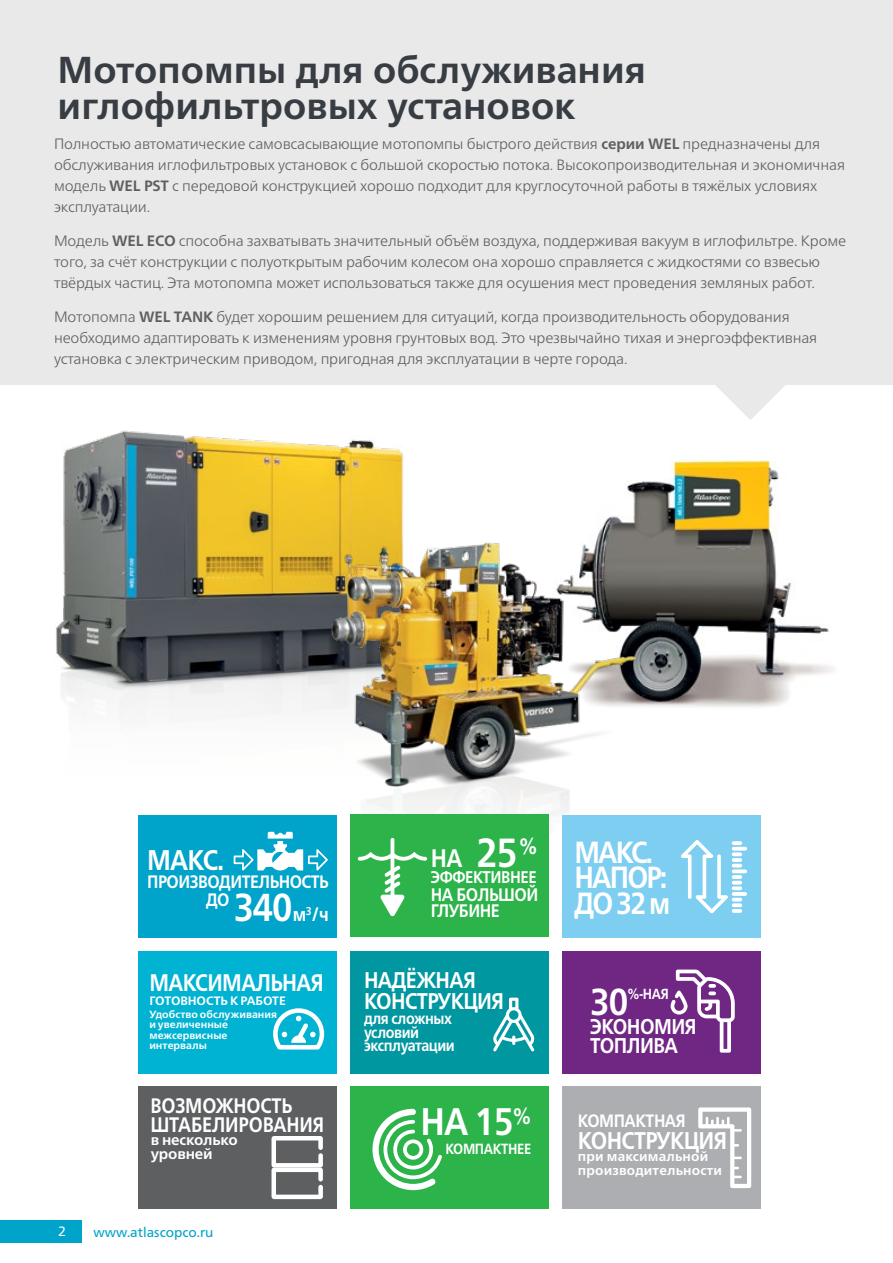
<style>
.page{position:relative;width:893px;height:1263px;background:#fff}
.page>*{position:absolute;margin:0;border:0;box-sizing:border-box;transform-origin:0 0}
.t1{font:700 39px "Neue Frutiger World";color:#fff;scale:.88 1}
.t2{font:700 38.4px "Neue Frutiger World";color:#fff;scale:.88 1}
.t3{font:700 37.5px/36px "Neue Frutiger World";color:#373d42}
.t4{font:700 37.5px "Neue Frutiger World";color:#fff;scale:.88 1}
.t5{font:700 30.6px/25.8px "Neue Frutiger World";letter-spacing:-.07em;color:#fff;scale:.88 1}
.t6{font:700 28.5px "Neue Frutiger World";color:#fff;scale:.88 1}
.t7{font:700 25.35px "Neue Frutiger World";color:#fff;scale:.88 1}
.t8{font:700 24.15px "Neue Frutiger World";letter-spacing:-.03em;color:#fff;scale:.88 1}
.t9{font:700 24px "Neue Frutiger World";letter-spacing:-.03em;color:#fff;scale:.86 1}
.t10{font:700 22.65px/21px "Neue Frutiger World";letter-spacing:-.03em;color:#fff;scale:.88 1}
.t11{font:700 21.3px/19px "Neue Frutiger World";letter-spacing:-.03em;color:#fff;scale:.88 1}
.t12{font:700 21px/18.9px "Neue Frutiger World";letter-spacing:-.01em;color:#fff;scale:.86 1}
.t13{font:700 18.15px/16.5px "Neue Frutiger World";letter-spacing:-.03em;color:#fff;scale:.88 1}
.t14{font:700 18px "Neue Frutiger World";letter-spacing:-.03em;color:#fff;scale:.88 1}
.t15{font:700 17.85px "Neue Frutiger World";letter-spacing:-.03em;color:#fff;scale:.88 1}
.t16{font:700 16.95px "Neue Frutiger World";letter-spacing:-.03em;color:#fff;scale:.88 1}
.t17{font:700 16.2px/13.5px "Neue Frutiger World";letter-spacing:-.03em;color:#fff;scale:.88 1}
.t18{font:300 15px/21px "Neue Frutiger World";letter-spacing:-.01em;color:#5d5f60}
.t19{font:700 15px/13.5px "Neue Frutiger World";letter-spacing:-.01em;color:#fff}
.t20{font:700 14.7px "Neue Frutiger World";letter-spacing:-.03em;color:#fff;scale:.88 1}
.t21{font:700 13.5px/13.5px "Neue Frutiger World";letter-spacing:.01em;color:#fff}
.t22{font:13.5px "Neue Frutiger World";color:#00a3c9}
.t23{font:13.5px "Neue Frutiger World";color:#fff}
.t24{font:700 12.15px "Neue Frutiger World";letter-spacing:-.015em;color:#fff}
.t25{font:700 10.5px/10.5px "Neue Frutiger World";color:#fff}
.s1{font-weight:700}
.s2{font-size:40.65px}
.s3{font-size:19.5px}
</style>
<div class="page">
<div style="left:0;top:1220px;width:82px;height:23px;background:#00a3c9"></div>
<img style="left:603px;top:459px;width:231px;height:248px">
<img style="left:56px;top:430px;width:348px;height:284px">
<img style="left:305px;top:526px;width:340px;height:321px">
<div style="left:0;top:0;width:893px;height:384px;background:#e9e9ea"></div>
<svg style="left:714px;top:384px;width:72px;height:36px"></svg>
<div style="left:350px;top:951px;width:199px;height:122px;background:#0097a0"></div>
<div style="left:350px;top:1086px;width:199px;height:123px;background:#2cb34a"></div>
<div style="left:350px;top:815px;width:199px;height:122px;background:#2cb34a"></div>
<div style="left:563px;top:951px;width:198px;height:122px;background:#702784"></div>
<div style="left:563px;top:815px;width:198px;height:122px;background:#7dcef1"></div>
<div style="left:138px;top:815px;width:199px;height:122px;background:#00a3c9"></div>
<div style="left:563px;top:1086px;width:198px;height:123px;background:#acaeb1"></div>
<div style="left:138px;top:1086px;width:199px;height:123px;background:#5d5f60"></div>
<svg style="left:372px;top:1109px;width:70px;height:81px"></svg>
<div style="left:138px;top:951px;width:199px;height:122px;background:#00b3d3"></div>
<svg style="left:273px;top:1008px;width:51px;height:41px"></svg>
<svg style="left:271px;top:1136px;width:52px;height:63px"></svg>
<svg style="left:698px;top:1107px;width:53px;height:81px"></svg>
<svg style="left:493px;top:998px;width:42px;height:53px"></svg>
<svg style="left:671px;top:969px;width:64px;height:84px"></svg>
<svg style="left:681px;top:840px;width:47px;height:73px"></svg>
<svg style="left:734px;top:869px;width:11px;height:4px"></svg>
<hr style="left:734px;top:892px;width:11px;height:4px;background:#fff">
<svg style="left:734px;top:875px;width:6px;height:15px"></svg>
<svg style="left:734px;top:898px;width:6px;height:15px"></svg>
<svg style="left:734px;top:847px;width:11px;height:4px"></svg>
<svg style="left:734px;top:841px;width:6px;height:4px"></svg>
<svg style="left:734px;top:852px;width:6px;height:15px"></svg>
<svg style="left:234px;top:832px;width:94px;height:39px"></svg>
<hr style="left:391px;top:838px;width:3px;height:60px;background:#fff;border-radius:2px">
<svg style="left:358px;top:852px;width:69px;height:64px"></svg>
<h3 class="t3" style="left:58px;top:51px;width:590px">Мотопомпы для обслуживания иглофильтровых установок</h3>
<p class="t18" style="left:54px;top:134px;width:793px">Полностью автоматические самовсасывающие мотопомпы быстрого действия <span class="s1">серии WEL</span> предназначены для обслуживания иглофильтровых установок с большой скоростью потока. Высокопроизводительная и экономичная модель <span class="s1">WEL PST</span> с передовой конструкцией хорошо подходит для круглосуточной работы в тяжёлых условиях эксплуатации.</p>
<p class="t18" style="left:54px;top:230px;width:794px">Модель <span class="s1">WEL ECO</span> способна захватывать значительный объём воздуха, поддерживая вакуум в иглофильтре. Кроме того, за счёт конструкции с полуоткрытым рабочим колесом она хорошо справляется с жидкостями со взвесью твёрдых частиц. Эта мотопомпа может использоваться также для осушения мест проведения земляных работ.</p>
<p class="t18" style="left:54px;top:306px;width:765px">Мотопомпа <span class="s1">WEL TANK</span> будет хорошим решением для ситуаций, когда производительность оборудования необходимо адаптировать к изменениям уровня грунтовых вод. Это чрезвычайно тихая и энергоэффективная установка с электрическим приводом, пригодная для эксплуатации в черте города.</p>
<h3 class="t7" style="left:431px;top:836px;width:123px">НА <span class="s2">25</span><sup>%</sup></h3>
<p class="t16" style="left:431px;top:862px;width:122px">ЭФФЕКТИВНЕЕ</p>
<h3 class="t6" style="left:147px;top:835px;width:89px">МАКС.</h3>
<p class="t14" style="left:147px;top:866px;width:208px">ПРОИЗВОДИТЕЛЬНОСТЬ</p>
<h1 class="t1" style="left:206px;top:873px;width:141px"><sup>ДО</sup> 340 <span class="s3">м</span><sup>3</sup><span class="s3">/ч</span></h1>
<p class="t13" style="left:431px;top:886px;width:124px">НА БОЛЬШОЙ<br>ГЛУБИНЕ</p>
<h3 class="t9" style="left:149px;top:961px;width:204px">МАКСИМАЛЬНАЯ</h3>
<p class="t24" style="left:149px;top:990px;width:138px">ГОТОВНОСТЬ К РАБОТЕ</p>
<p class="t25" style="left:149px;top:1009px;width:129px">Удобство обслуживания и увеличенные межсервисные интервалы</p>
<h3 class="t12" style="left:150px;top:1095px;width:204px">ВОЗМОЖНОСТЬ<br>ШТАБЕЛИРОВАНИЯ</h3>
<p class="t19" style="left:151px;top:1133px;width:88px">в несколько уровней</p>
<p class="t23" style="left:58px;top:1221px;width:9px">2</p>
<p class="t22" style="left:94px;top:1221px;width:122px">www.atlascopco.ru</p>
<h3 class="t10" style="left:364px;top:969px;width:161px">НАДЁЖНАЯ<br>КОНСТРУКЦИЯ</h3>
<p class="t17" style="left:364px;top:1012px;width:105px">для сложных условий эксплуатации</p>
<h2 class="t2" style="left:420px;top:1088px;width:127px">НА 15<sup>%</sup></h2>
<p class="t20" style="left:445px;top:1135px;width:99px">КОМПАКТНЕЕ</p>
<h3 class="t5" style="left:574px;top:839px;width:111px">МАКС.<br>НАПОР:<br>ДО 32 м</h3>
<h3 class="t4" style="left:590px;top:968px;width:45px">30</h3>
<p class="t20" style="left:627px;top:981px;width:49px">%-НАЯ</p>
<h3 class="t11" style="left:590px;top:1016px;width:123px">ЭКОНОМИЯ<br>ТОПЛИВА</h3>
<p class="t15" style="left:578px;top:1105px;width:124px">КОМПАКТНАЯ</p>
<h3 class="t8" style="left:578px;top:1119px;width:171px">КОНСТРУКЦИЯ</h3>
<p class="t21" style="left:578px;top:1149px;width:146px">при максимальной производительности</p>
</div>
